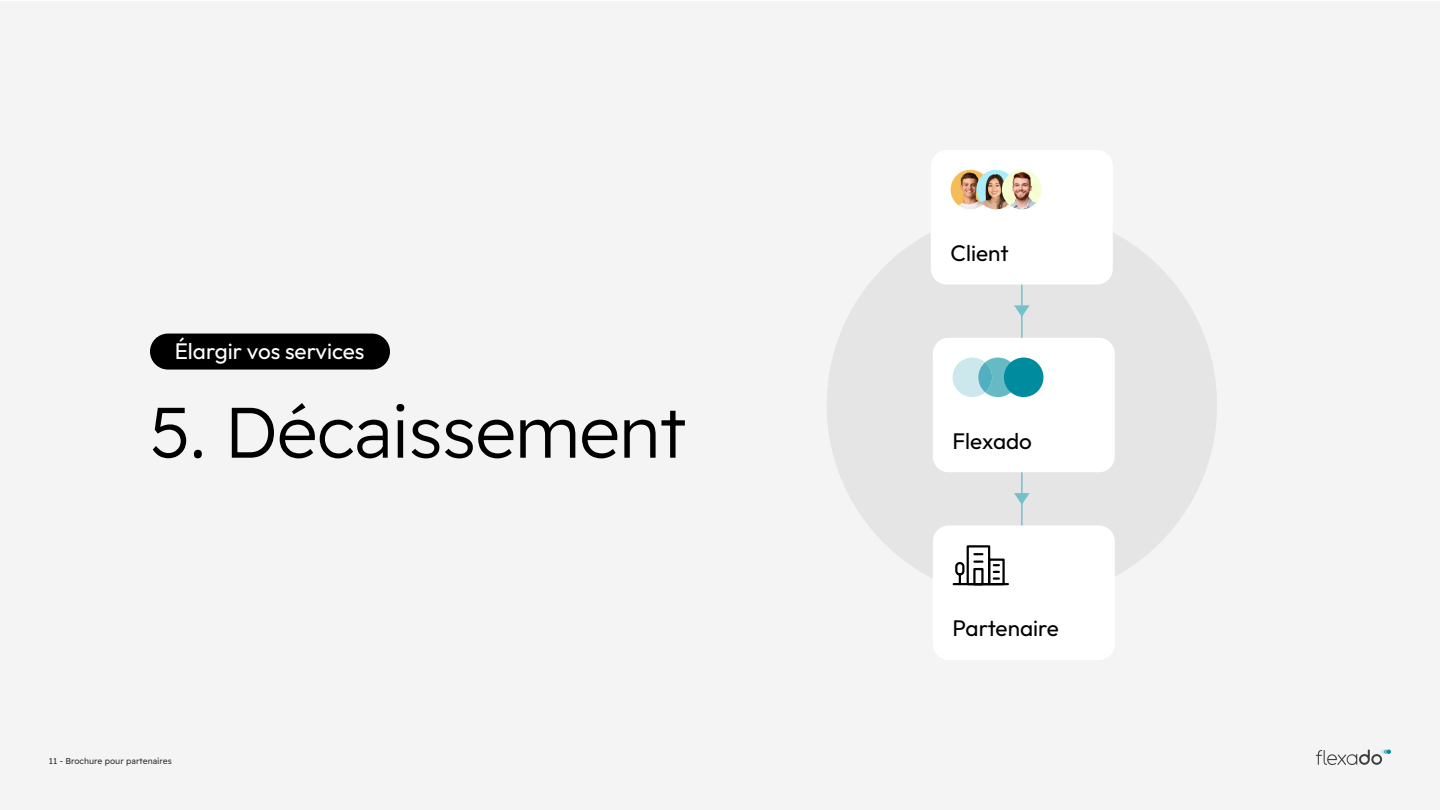
<style>
.page{position:relative;width:1440px;height:810px;background:#fff}
.page>*{position:absolute;margin:0;border:0;box-sizing:border-box;transform-origin:0 0}
.t1{font:300 71.25px "Readex Pro";letter-spacing:-.01em;color:#000}
.t2{font:22.5px "Outfit";color:#000}
.t3{font:22.5px "Outfit";color:#fff}
.t4{font:8.48px "Readex Pro";color:#3c3d3d}
</style>
<div class="page">
<div style="left:0;top:1px;width:1440px;height:809px;background:#f4f4f4"></div>
<div style="left:827px;top:210px;width:390px;height:390px;background:#e5e5e5;border-radius:50%"></div>
<hr style="left:1021px;top:272px;width:2px;height:263px;background:#74c1cc">
<div style="left:931px;top:150px;width:182px;height:135px;background:#fff;border-radius:16px"></div>
<img style="left:951px;top:170px;width:39px;height:39px;border-radius:20px">
<img style="left:976px;top:170px;width:40px;height:39px;border-radius:20px">
<img style="left:1002px;top:170px;width:40px;height:39px;border-radius:20px">
<div style="left:933px;top:338px;width:182px;height:134px;background:#fff;border-radius:16px"></div>
<svg style="left:953px;top:358px;width:65px;height:39px"></svg>
<svg style="left:978px;top:362px;width:14px;height:30px"></svg>
<div style="left:1004px;top:358px;width:39px;height:39px;background:#008c9e;border-radius:50%"></div>
<div style="left:933px;top:525px;width:182px;height:135px;background:#fff;border-radius:16px"></div>
<svg style="left:952px;top:545px;width:57px;height:41px"></svg>
<svg style="left:1014px;top:305px;width:16px;height:12px"></svg>
<svg style="left:1014px;top:493px;width:16px;height:12px"></svg>
<div style="left:150px;top:334px;width:240px;height:36px;background:#000;border-radius:18px"></div>
<svg style="left:1316px;top:750px;width:75px;height:15px"></svg>
<h2 class="t3" style="left:175px;top:338px;width:191px">Élargir vos services</h2>
<h1 class="t1" style="left:150px;top:391px;width:538px">5. Décaissement</h1>
<p class="t4" style="left:49px;top:756px;width:124px">11 - Brochure pour partenaires</p>
<h2 class="t2" style="left:951px;top:240px;width:60px">Client</h2>
<h2 class="t2" style="left:953px;top:428px;width:81px">Flexado</h2>
<h2 class="t2" style="left:953px;top:616px;width:108px">Partenaire</h2>
</div>
